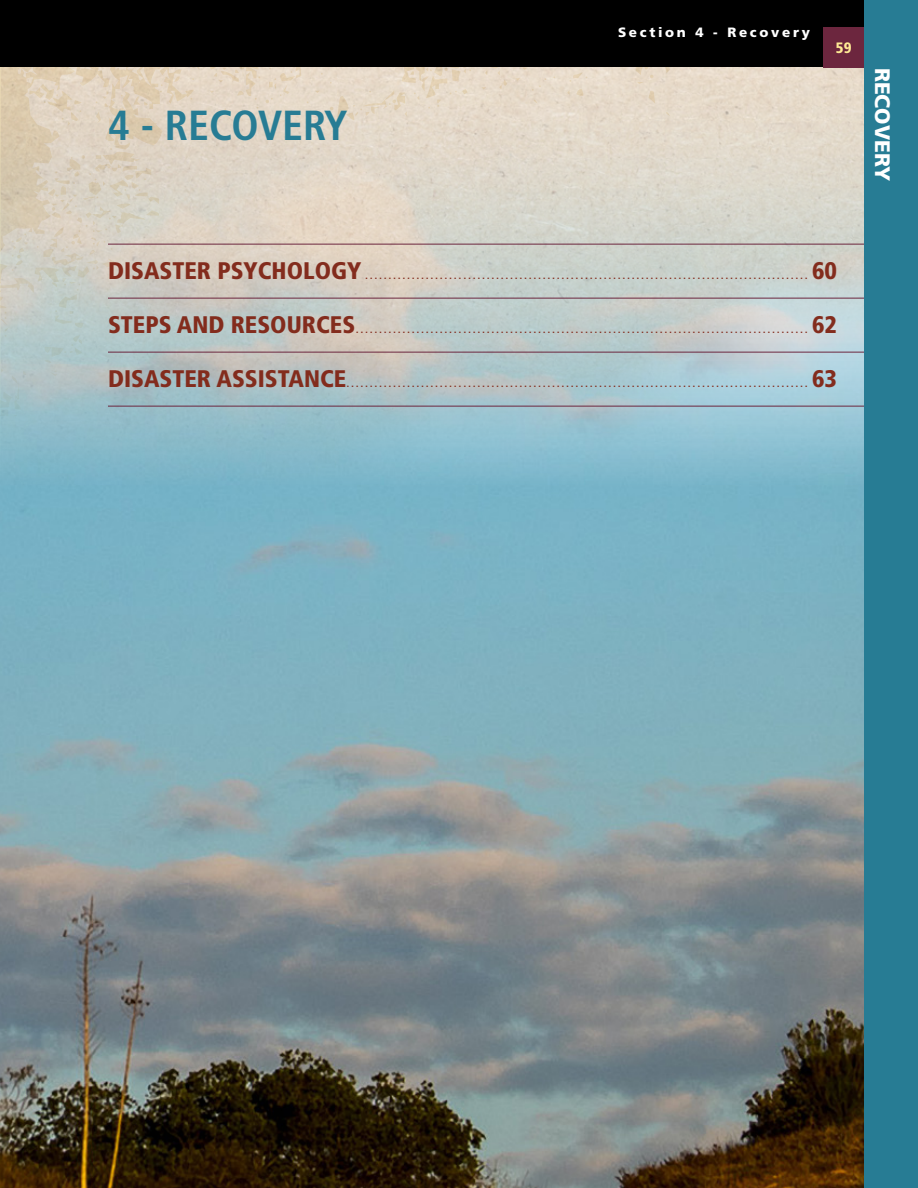
<style>
.page{position:relative;width:918px;height:1188px;background:#fff}
.page>*{position:absolute;margin:0;border:0;box-sizing:border-box;transform-origin:0 0}
.t1{font:700 condensed 42px "Frutiger LT Std";color:#277c94}
.t2{font:900 condensed 24px "Frutiger LT Std";color:#832c1d}
.t3{font:900 21px "Frutiger LT Std";color:#fff}
.t4{font:900 condensed 15px "Frutiger LT Std";color:#ffeb95}
.t5{font:900 13.5px "Frutiger LT Std";letter-spacing:.2em;color:#fff}
.t6{font:900 condensed 9px "Frutiger LT Std";color:#832c1d}
</style>
<div class="page">
<div style="left:0;top:0;width:918px;height:68px;background:#000"></div>
<div style="left:824px;top:27px;width:40px;height:41px;background:#6c263e"></div>
<img style="left:0;top:71px;width:864px;height:1117px">
<hr style="left:108px;top:244px;width:783px;height:1px;background:#6c263e">
<hr style="left:108px;top:298px;width:783px;height:1px;background:#6c263e">
<hr style="left:108px;top:352px;width:783px;height:1px;background:#6c263e">
<hr style="left:108px;top:406px;width:783px;height:1px;background:#6c263e">
<div style="left:864px;top:0;width:54px;height:1188px;background:#277c94"></div>
<h1 class="t1" style="left:108px;top:100px;width:241px">4 - RECOVERY</h1>
<h3 class="t5" style="left:618px;top:24px;width:193px">Section 4 - Recovery</h3>
<h3 class="t4" style="left:836px;top:39px;width:17px">59</h3>
<h3 class="t3" style="left:895px;top:68px;width:115px;rotate:90deg">RECOVERY</h3>
<h2 class="t2" style="left:108px;top:256px;width:255px">DISASTER PSYCHOLOGY</h2>
<h2 class="t2" style="left:812px;top:256px;width:26px">60</h2>
<p class="t6" style="left:365px;top:270px;width:444px">. . . . . . . . . . . . . . . . . . . . . . . . . . . . . . . . . . . . . . . . . . . . . . . . . . . . . . . . . . . . . . . . . . . . . . . . . . . . . . . . . . . . . . . . . . . . . . .</p>
<h2 class="t2" style="left:108px;top:310px;width:249px">STEPS AND RESOURCES</h2>
<h2 class="t2" style="left:812px;top:310px;width:26px">62</h2>
<p class="t6" style="left:356px;top:324px;width:453px">. . . . . . . . . . . . . . . . . . . . . . . . . . . . . . . . . . . . . . . . . . . . . . . . . . . . . . . . . . . . . . . . . . . . . . . . . . . . . . . . . . . . . . . . . . . . . . . . .</p>
<h2 class="t2" style="left:108px;top:364px;width:240px">DISASTER ASSISTANCE</h2>
<h2 class="t2" style="left:812px;top:364px;width:26px">63</h2>
<p class="t6" style="left:347px;top:378px;width:462px">. . . . . . . . . . . . . . . . . . . . . . . . . . . . . . . . . . . . . . . . . . . . . . . . . . . . . . . . . . . . . . . . . . . . . . . . . . . . . . . . . . . . . . . . . . . . . . . . . . .</p>
</div>
